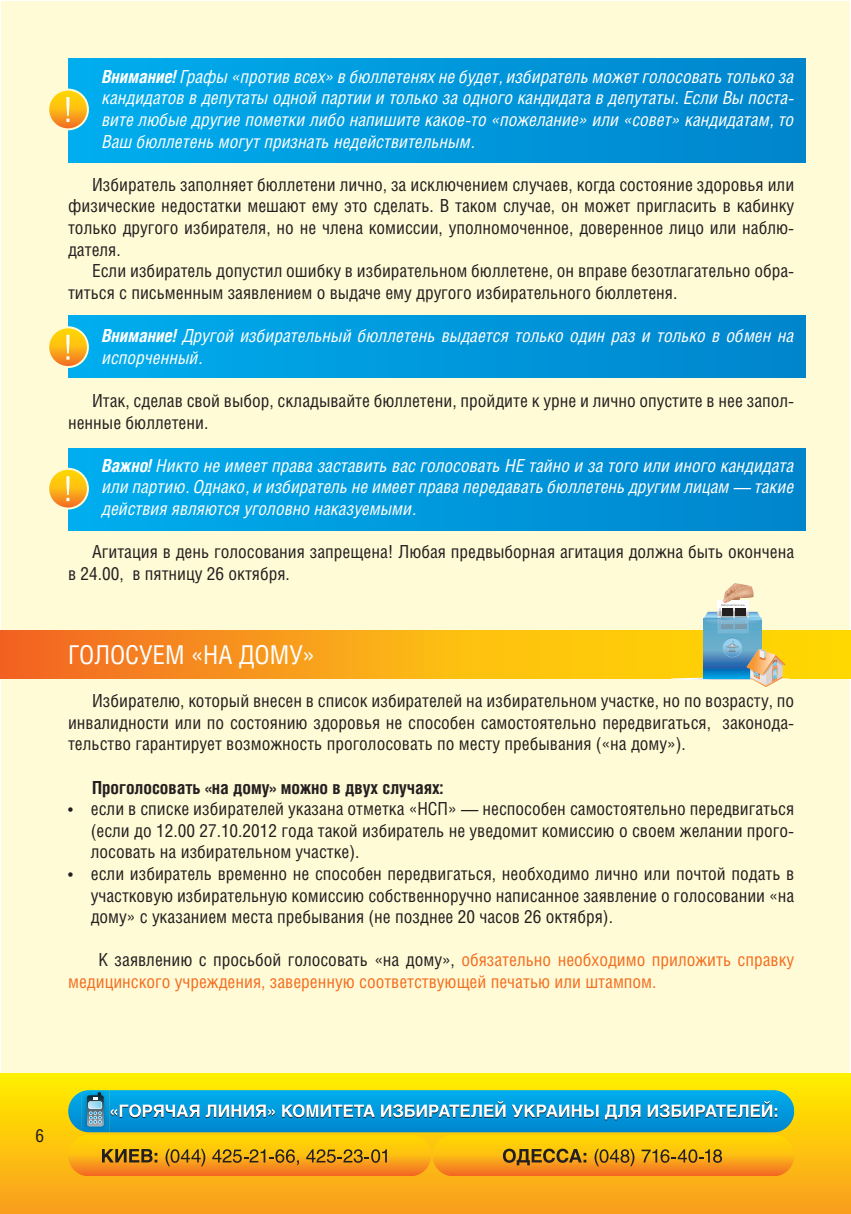
<style>
.page{position:relative;width:851px;height:1214px;background:#fff}
.page>*{position:absolute;margin:0;border:0;box-sizing:border-box;transform-origin:0 0}
.t1{font:26px "Helios Cond";color:#fff}
.t2{font:18px/21.6px "Helios Cond";color:#231f20;text-align:justify}
.t3{font:italic 18px/21.6px "Helios Cond";color:#fff;text-align:justify}
.t4{font:18px/21.6px "Helios Cond";color:#f36e21}
.t5{font:700 18px "Helios Cond";color:#231f20}
.s1{font-weight:700}
.s2{color:#231f20}
</style>
<div class="page">
<div style="left:1px;top:1px;width:848px;height:1211px;background:#fffbd6"></div>
<div style="left:0;top:1073px;width:850px;height:140px;background:linear-gradient(to bottom,#fff000,#f99b1e)"></div>
<svg style="left:68px;top:1089px;width:726px;height:86px;background:#8aa672"></svg>
<div style="left:68px;top:58px;width:737px;height:105px;background:linear-gradient(to right,#00aeee,#0084cc)"></div>
<div style="left:68px;top:449px;width:737px;height:81px;background:linear-gradient(to right,#01aeee,#0084cc)"></div>
<div style="left:68px;top:316px;width:737px;height:61px;background:linear-gradient(to right,#01aeee,#0084cc)"></div>
<svg style="left:0;top:630px;width:850px;height:48px;background:#f9a814"></svg>
<img style="left:670px;top:677px;width:119px;height:3px">
<svg style="left:703px;top:629px;width:58px;height:49px;background:#4293c4"></svg>
<img style="left:722px;top:637px;width:20px;height:20px">
<img style="left:731px;top:583px;width:19px;height:3px">
<img style="left:717px;top:629px;width:31px;height:4px">
<img style="left:727px;top:586px;width:26px;height:4px">
<svg style="left:703px;top:590px;width:59px;height:39px"></svg>
<svg style="left:746px;top:649px;width:39px;height:38px"></svg>
<svg style="left:726px;top:641px;width:12px;height:10px"></svg>
<svg style="left:48px;top:90px;width:40px;height:39px"></svg>
<div style="left:47px;top:89px;width:42px;height:41px;border:2px solid #fffbd6;border-radius:50%"></div>
<svg style="left:66px;top:97px;width:3px;height:25px"></svg>
<svg style="left:48px;top:469px;width:40px;height:39px"></svg>
<div style="left:47px;top:468px;width:42px;height:41px;border:2px solid #fffbd6;border-radius:50%"></div>
<svg style="left:66px;top:476px;width:3px;height:25px"></svg>
<svg style="left:48px;top:327px;width:40px;height:40px"></svg>
<div style="left:47px;top:326px;width:42px;height:42px;border:2px solid #fffbd6;border-radius:50%"></div>
<svg style="left:66px;top:334px;width:3px;height:25px"></svg>
<p class="t3" style="left:102px;top:65px;width:693px"><span class="s1">Внимание!</span> Графы «против всех» в бюллетенях не будет, избиратель может голосовать только за кандидатов в депутаты одной партии и только за одного кандидата в депутаты. Если Вы поста&shy;вите любые другие пометки либо напишите какое-то «пожелание» или «совет» кандидатам, то Ваш бюллетень могут признать недействительным.</p>
<p class="t2" style="left:68px;top:173px;width:727px;text-indent:24px">Избиратель заполняет бюллетени лично, за исключением случаев, когда состояние здоровья или физические недостатки мешают ему это сделать. В таком случае, он может пригласить в кабинку только другого избирателя, но не члена комиссии, уполномоченное, доверенное лицо или наблю&shy;дателя.</p>
<p class="t2" style="left:68px;top:259px;width:727px;text-indent:24px">Если избиратель допустил ошибку в избирательном бюллетене, он вправе безотлагательно обра&shy;титься с письменным заявлением о выдаче ему другого избирательного бюллетеня.</p>
<p class="t3" style="left:102px;top:324px;width:693px"><span class="s1">Внимание!</span> Другой избирательный бюллетень выдается только один раз и только в обмен на испорченный.</p>
<p class="t2" style="left:68px;top:389px;width:727px;text-indent:24px">Итак, сделав свой выбор, складывайте бюллетени, пройдите к урне и лично опустите в нее запол&shy;ненные бюллетени.</p>
<p class="t3" style="left:102px;top:454px;width:693px"><span class="s1">Важно!</span> Никто не имеет права заставить вас голосовать НЕ тайно и за того или иного кандидата или партию. Однако, и избиратель не имеет права передавать бюллетень другим лицам — такие действия являются уголовно наказуемыми.</p>
<p class="t2" style="left:68px;top:540px;width:727px;text-indent:24px">Агитация в день голосования запрещена! Любая предвыборная агитация должна быть окончена в 24.00, в пятницу 26 октября.</p>
<h1 class="t1" style="left:68px;top:639px;width:248px">Голосуем «на дому»</h1>
<p class="t2" style="left:68px;top:689px;width:727px;text-indent:24px">Избирателю, который внесен в список избирателей на избирательном участке, но по возрасту, по инвалидности или по состоянию здоровья не способен самостоятельно передвигаться, законода&shy;тельство гарантирует возможность проголосовать по месту пребывания («на дому»).</p>
<p class="t5" style="left:92px;top:776px;width:352px">Проголосовать «на дому» можно в двух случаях:</p>
<p class="t2" style="left:91px;top:797px;width:704px;text-indent:-23px">• если в списке избирателей указана отметка «НСП» — неспособен самостоятельно передвигаться (если до 12.00 27.10.2012 года такой избиратель не уведомит комиссию о своем желании прого&shy;лосовать на избирательном участке).</p>
<p class="t2" style="left:91px;top:862px;width:704px;text-indent:-23px">• если избиратель временно не способен передвигаться, необходимо лично или почтой подать в участковую избирательную комиссию собственноручно написанное заявление о голосовании «на дому» с указанием места пребывания (не позднее 20 часов 26 октября).</p>
<p class="t4" style="left:68px;top:948px;width:727px;text-indent:30px"><span class="s2">К заявлению с просьбой голосовать «на дому»,</span> обязательно необходимо приложить справку медицинского учреждения, заверенную соответствующей печатью или штампом.</p>
<p class="t2" style="left:35px;top:1124px;width:10px">6</p>
</div>
